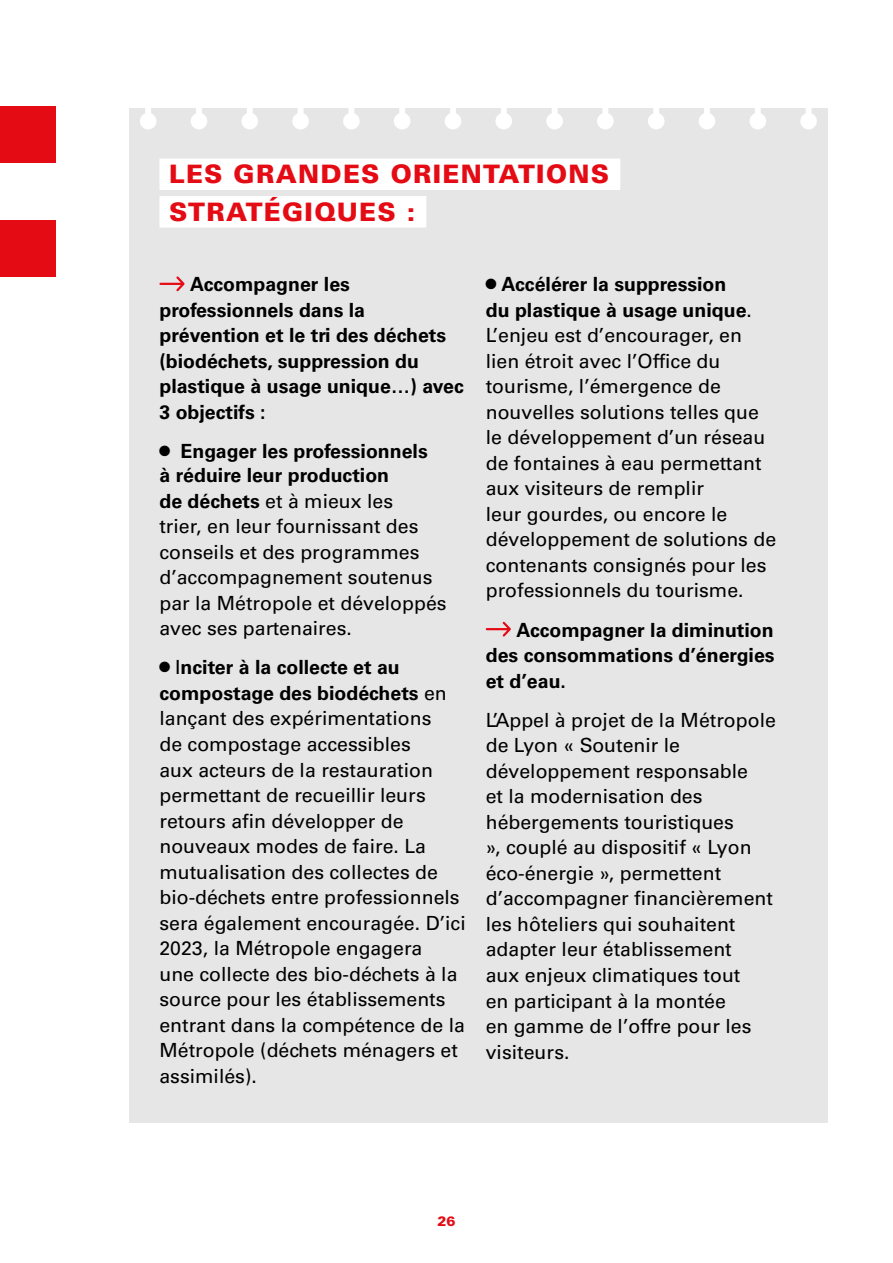
<style>
.page{position:relative;width:893px;height:1263px;background:#fff}
.page>*{position:absolute;margin:0;border:0;box-sizing:border-box;transform-origin:0 0}
.t1{font:900 25.5px/37.5px "Univers";letter-spacing:.05em;color:#e50b14}
.t2{font:19.5px/25.5px "Univers";color:#000}
.t3{font:700 19.5px/25.5px "Univers";color:#000}
.t4{font:900 13.5px "Univers";color:#e50b14}
.s1{font-weight:700}
</style>
<div class="page">
<div style="left:129px;top:108px;width:699px;height:1015px;background:#e6e6e6"></div>
<svg style="left:159px;top:276px;width:26px;height:15px"></svg>
<svg style="left:486px;top:622px;width:25px;height:15px"></svg>
<svg style="left:140px;top:108px;width:16px;height:21px"></svg>
<svg style="left:546px;top:108px;width:17px;height:21px"></svg>
<svg style="left:343px;top:108px;width:17px;height:21px"></svg>
<svg style="left:749px;top:108px;width:17px;height:21px"></svg>
<svg style="left:241px;top:108px;width:17px;height:21px"></svg>
<svg style="left:648px;top:108px;width:16px;height:21px"></svg>
<svg style="left:445px;top:108px;width:16px;height:21px"></svg>
<svg style="left:191px;top:108px;width:16px;height:21px"></svg>
<svg style="left:597px;top:108px;width:17px;height:21px"></svg>
<svg style="left:394px;top:108px;width:16px;height:21px"></svg>
<svg style="left:800px;top:108px;width:17px;height:21px"></svg>
<svg style="left:292px;top:108px;width:17px;height:21px"></svg>
<svg style="left:699px;top:108px;width:16px;height:21px"></svg>
<svg style="left:495px;top:108px;width:17px;height:21px"></svg>
<div style="left:159px;top:159px;width:461px;height:31px;background:#fff"></div>
<div style="left:159px;top:196px;width:267px;height:32px;background:#fff"></div>
<div style="left:0;top:106px;width:55px;height:57px;background:#e50b14"></div>
<div style="left:0;top:220px;width:55px;height:56px;background:#e50b14"></div>
<h1 class="t1" style="left:169px;top:155px;width:442px">LES GRANDES ORIENTATIONS<br>STRATÉGIQUES :</h1>
<p class="t3" style="left:159px;top:272px;width:306px;text-indent:31px">Accompagner les professionnels dans la prévention et le tri des déchets (biodéchets, suppression du plastique à usage unique…) avec<br>3 objectifs :</p>
<p class="t2" style="left:159px;top:439px;width:289px">■ <span class="s1">Engager les professionnels<br>à réduire leur production<br>de déchets</span> et à mieux les<br>trier, en leur fournissant des conseils et des programmes d’accompagnement soutenus par la Métropole et développés avec ses partenaires.</p>
<p class="t2" style="left:159px;top:655px;width:308px">■ I<span class="s1">nciter à la collecte et au compostage des biodéchets</span> en lançant des expérimentations<br>de compostage accessibles<br>aux acteurs de la restauration permettant de recueillir leurs retours afin développer de nouveaux modes de faire. La mutualisation des collectes de bio-déchets entre professionnels sera également encouragée. D’ici<br>2023, la Métropole engagera<br>une collecte des bio-déchets à la source pour les établissements entrant dans la compétence de la<br>Métropole (déchets ménagers et assimilés).</p>
<p class="t2" style="left:486px;top:272px;width:292px">■ <span class="s1">Accélérer la suppression<br>du plastique à usage unique</span>.<br>L’enjeu est d’encourager, en lien étroit avec l’Office du tourisme, l’émergence de nouvelles solutions telles que le développement d’un réseau de fontaines à eau permettant aux visiteurs de remplir<br>leur gourdes, ou encore le développement de solutions de contenants consignés pour les professionnels du tourisme.</p>
<p class="t3" style="left:486px;top:617px;width:290px;text-align:justify;text-indent:31px">Accompagner la diminution des consommations d’énergies et d’eau.</p>
<p class="t2" style="left:486px;top:707px;width:292px">L’Appel à projet de la Métropole de Lyon « Soutenir le développement responsable<br>et la modernisation des hébergements touristiques<br>», couplé au dispositif « Lyon éco-énergie », permettent d’accompagner financièrement les hôteliers qui souhaitent adapter leur établissement<br>aux enjeux climatiques tout<br>en participant à la montée<br>en gamme de l’offre pour les visiteurs.</p>
<p class="t4" style="left:437px;top:1212px;width:20px">26</p>
</div>
